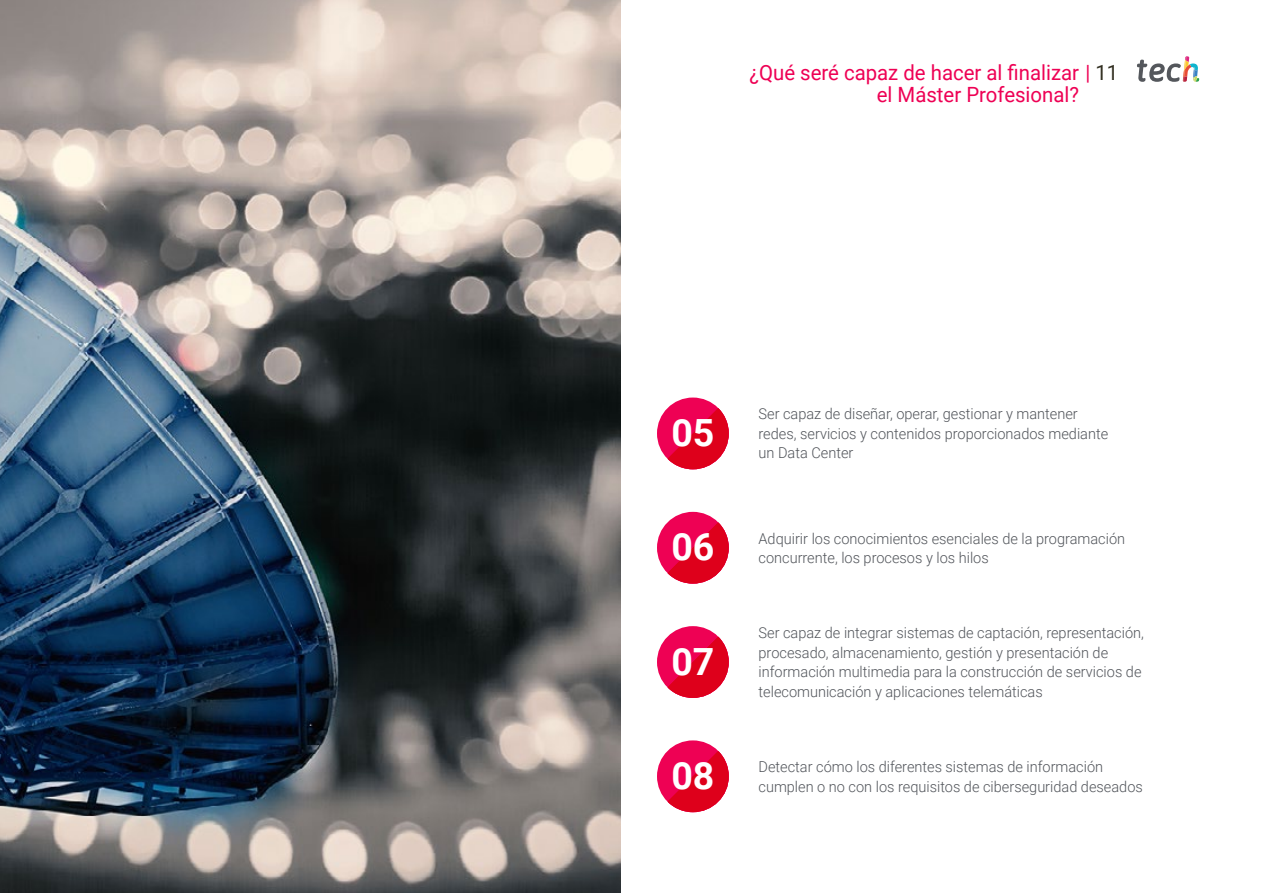
<style>
.page{position:relative;width:1263px;height:893px;background:#fff}
.page>*{position:absolute;margin:0;border:0;box-sizing:border-box;transform-origin:0 0}
.t1{font:700 37.5px "Roboto";color:#fff}
.t2{font:21px/22.5px "Roboto";color:#ee0154}
.t3{font:300 15px/19.5px "Roboto";color:#52555b}
.s1{color:#312e20}
</style>
<div class="page">
<div style="left:657px;top:512px;width:72px;height:72px;background:#ee0154;border-radius:50%"></div>
<svg style="left:667px;top:522px;width:62px;height:62px"></svg>
<div style="left:657px;top:740px;width:72px;height:72px;background:#ee0154;border-radius:50%"></div>
<svg style="left:667px;top:751px;width:62px;height:61px"></svg>
<div style="left:657px;top:626px;width:72px;height:72px;background:#ee0154;border-radius:50%"></div>
<svg style="left:667px;top:637px;width:62px;height:61px"></svg>
<div style="left:657px;top:398px;width:72px;height:71px;background:#ee0154;border-radius:50%"></div>
<svg style="left:667px;top:408px;width:62px;height:61px"></svg>
<img style="left:0;top:0;width:621px;height:893px">
<svg style="left:1137px;top:56px;width:62px;height:26px"></svg>
<h2 class="t2" style="left:877px;top:60px;width:243px;text-indent:-127px">¿Qué seré capaz de hacer al finalizar | <span class="s1">11 </span>el Máster Profesional?</h2>
<h1 class="t1" style="left:671px;top:407px;width:45px">05</h1>
<p class="t3" style="left:758px;top:403px;width:351px">Ser capaz de diseñar, operar, gestionar y mantener redes, servicios y contenidos proporcionados mediante un Data Center</p>
<h1 class="t1" style="left:671px;top:521px;width:45px">06</h1>
<p class="t3" style="left:758px;top:528px;width:368px">Adquirir los conocimientos esenciales de la programación concurrente, los procesos y los hilos</p>
<h1 class="t1" style="left:671px;top:635px;width:45px">07</h1>
<p class="t3" style="left:758px;top:623px;width:387px">Ser capaz de integrar sistemas de captación, representación, procesado, almacenamiento, gestión y presentación de información multimedia para la construcción de servicios de telecomunicación y aplicaciones telemáticas</p>
<h1 class="t1" style="left:671px;top:749px;width:45px">08</h1>
<p class="t3" style="left:758px;top:756px;width:386px">Detectar cómo los diferentes sistemas de información cumplen o no con los requisitos de ciberseguridad deseados</p>
</div>
